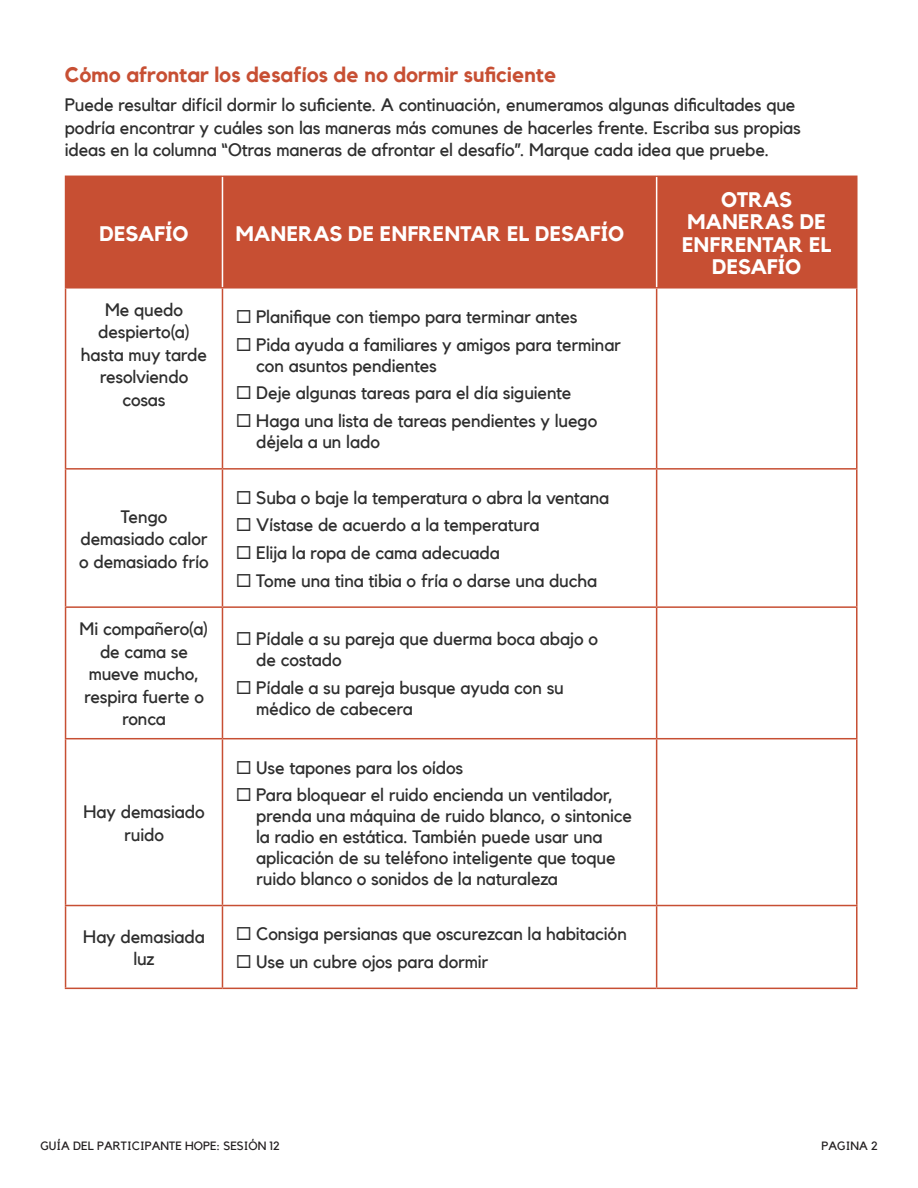
<style>
.page{position:relative;width:918px;height:1188px;background:#fff}
.page>*{position:absolute;margin:0;border:0;box-sizing:border-box;transform-origin:0 0}
.red_14_Header_Spacing{font:700 21px/22.5px "Kollektif";color:#fff;text-align:center}
.red_14_Header_Spacing-2{font:700 21px "Kollektif";color:#c74f33}
.body_spacing{font:18px/21px "Kollektif";letter-spacing:-.01em;color:#2e2e2e}
.red_14_Header_Spacing-3{font:18px/22.5px "Kollektif";letter-spacing:-.01em;color:#2e2e2e;text-align:center}
.t1{font:12px "Kollektif";color:#231f20}
</style>
<div class="page">
<div style="left:66px;top:177px;width:790px;height:110px;background:#c74f33"></div>
<hr style="left:222px;top:289px;width:1px;height:179px;background:#c74f33">
<hr style="left:656px;top:289px;width:1px;height:179px;background:#c74f33">
<hr style="left:222px;top:470px;width:1px;height:136px;background:#c74f33">
<hr style="left:656px;top:470px;width:1px;height:136px;background:#c74f33">
<hr style="left:222px;top:608px;width:1px;height:130px;background:#c74f33">
<hr style="left:656px;top:608px;width:1px;height:130px;background:#c74f33">
<hr style="left:222px;top:739px;width:1px;height:166px;background:#c74f33">
<hr style="left:656px;top:739px;width:1px;height:166px;background:#c74f33">
<hr style="left:222px;top:906px;width:1px;height:82px;background:#c74f33">
<hr style="left:656px;top:906px;width:1px;height:82px;background:#c74f33">
<hr style="left:65px;top:289px;width:1px;height:179px;background:#c74f33">
<hr style="left:856px;top:289px;width:2px;height:179px;background:#c74f33">
<hr style="left:65px;top:470px;width:1px;height:136px;background:#c74f33">
<hr style="left:856px;top:470px;width:2px;height:136px;background:#c74f33">
<hr style="left:65px;top:608px;width:1px;height:130px;background:#c74f33">
<hr style="left:856px;top:608px;width:2px;height:130px;background:#c74f33">
<hr style="left:65px;top:739px;width:1px;height:166px;background:#c74f33">
<hr style="left:856px;top:739px;width:2px;height:166px;background:#c74f33">
<hr style="left:65px;top:906px;width:1px;height:82px;background:#c74f33">
<hr style="left:856px;top:906px;width:2px;height:82px;background:#c74f33">
<hr style="left:65px;top:176px;width:157px;height:1px;background:#c74f33">
<hr style="left:65px;top:177px;width:1px;height:110px;background:#c74f33">
<hr style="left:222px;top:176px;width:435px;height:1px;background:#c74f33">
<hr style="left:657px;top:176px;width:201px;height:1px;background:#c74f33">
<hr style="left:856px;top:177px;width:2px;height:110px;background:#c74f33">
<hr style="left:65px;top:287px;width:157px;height:2px;background:#c74f33">
<hr style="left:222px;top:287px;width:435px;height:2px;background:#c74f33">
<hr style="left:657px;top:287px;width:201px;height:2px;background:#c74f33">
<hr style="left:65px;top:468px;width:157px;height:2px;background:#c74f33">
<hr style="left:222px;top:468px;width:435px;height:2px;background:#c74f33">
<hr style="left:657px;top:468px;width:201px;height:2px;background:#c74f33">
<hr style="left:65px;top:606px;width:157px;height:2px;background:#c74f33">
<hr style="left:222px;top:606px;width:435px;height:2px;background:#c74f33">
<hr style="left:657px;top:606px;width:201px;height:2px;background:#c74f33">
<hr style="left:65px;top:738px;width:157px;height:1px;background:#c74f33">
<hr style="left:222px;top:738px;width:435px;height:1px;background:#c74f33">
<hr style="left:657px;top:738px;width:201px;height:1px;background:#c74f33">
<hr style="left:65px;top:905px;width:157px;height:1px;background:#c74f33">
<hr style="left:222px;top:905px;width:435px;height:1px;background:#c74f33">
<hr style="left:657px;top:905px;width:201px;height:1px;background:#c74f33">
<hr style="left:65px;top:988px;width:157px;height:1px;background:#c74f33">
<hr style="left:222px;top:988px;width:435px;height:1px;background:#c74f33">
<hr style="left:657px;top:988px;width:201px;height:1px;background:#c74f33">
<hr style="left:222px;top:177px;width:1px;height:110px;background:#fff">
<hr style="left:656px;top:177px;width:1px;height:110px;background:#fff">
<p class="red_14_Header_Spacing-2" style="left:65px;top:62px;width:493px">Cómo afrontar los desafíos de no dormir suficiente</p>
<p class="body_spacing" style="left:65px;top:94px;width:738px;line-height:22.5px">Puede resultar difícil dormir lo suficiente. A continuación, enumeramos algunas dificultades que podría encontrar y cuáles son las maneras más comunes de hacerles frente. Escriba sus propias ideas en la columna “Otras maneras de afrontar el desafío”. Marque cada idea que pruebe.</p>
<p class="red_14_Header_Spacing" style="left:99px;top:222px;width:91px">DESAFÍO</p>
<p class="red_14_Header_Spacing" style="left:236px;top:222px;width:390px">MANERAS DE ENFRENTAR EL DESAFÍO</p>
<p class="red_14_Header_Spacing-3" style="left:81px;top:298px;width:128px">Me quedo despierto(a) hasta muy tarde resolviendo cosas</p>
<p class="body_spacing" style="left:256px;top:306px;width:323px">Planifique con tiempo para terminar antes</p>
<p class="body_spacing" style="left:256px;top:334px;width:366px">Pida ayuda a familiares y amigos para terminar con asuntos pendientes</p>
<p class="body_spacing" style="left:256px;top:383px;width:317px">Deje algunas tareas para el día siguiente</p>
<p class="body_spacing" style="left:256px;top:410px;width:343px">Haga una lista de tareas pendientes y luego déjela a un lado</p>
<p class="red_14_Header_Spacing-3" style="left:79px;top:505px;width:131px">Tengo demasiado calor o demasiado frío</p>
<p class="body_spacing" style="left:256px;top:487px;width:354px">Suba o baje la temperatura o abra la ventana</p>
<p class="body_spacing" style="left:256px;top:515px;width:285px">Vístase de acuerdo a la temperatura</p>
<p class="body_spacing" style="left:256px;top:542px;width:245px">Elija la ropa de cama adecuada</p>
<p class="body_spacing" style="left:256px;top:570px;width:343px">Tome una tina tibia o fría o darse una ducha</p>
<p class="red_14_Header_Spacing-3" style="left:80px;top:618px;width:130px">Mi compañero(a) de cama se mueve mucho, respira fuerte o ronca</p>
<p class="body_spacing" style="left:256px;top:629px;width:343px">Pídale a su pareja que duerma boca abajo o de costado</p>
<p class="body_spacing" style="left:256px;top:677px;width:309px">Pídale a su pareja busque ayuda con su médico de cabecera</p>
<p class="red_14_Header_Spacing-3" style="left:83px;top:801px;width:123px">Hay demasiado ruido</p>
<p class="body_spacing" style="left:256px;top:757px;width:209px">Use tapones para los oídos</p>
<p class="body_spacing" style="left:256px;top:785px;width:377px">Para bloquear el ruido encienda un ventilador, prenda una máquina de ruido blanco, o sintonice la radio en estática. También puede usar una aplicación de su teléfono inteligente que toque ruido blanco o sonidos de la naturaleza</p>
<p class="red_14_Header_Spacing-3" style="left:83px;top:925px;width:123px">Hay demasiada luz</p>
<p class="body_spacing" style="left:256px;top:924px;width:372px">Consiga persianas que oscurezcan la habitación</p>
<p class="body_spacing" style="left:256px;top:951px;width:234px">Use un cubre ojos para dormir</p>
<p class="red_14_Header_Spacing" style="left:682px;top:188px;width:151px">OTRAS<br>MANERAS DE<br>ENFRENTAR EL<br>DESAFÍO</p>
<p class="t1" style="left:40px;top:1139px;width:241px">GUÍA DEL PARTICIPANTE HOPE: SESIÓN 12</p>
<p class="t1" style="left:821px;top:1139px;width:58px">PAGINA 2</p>
</div>
